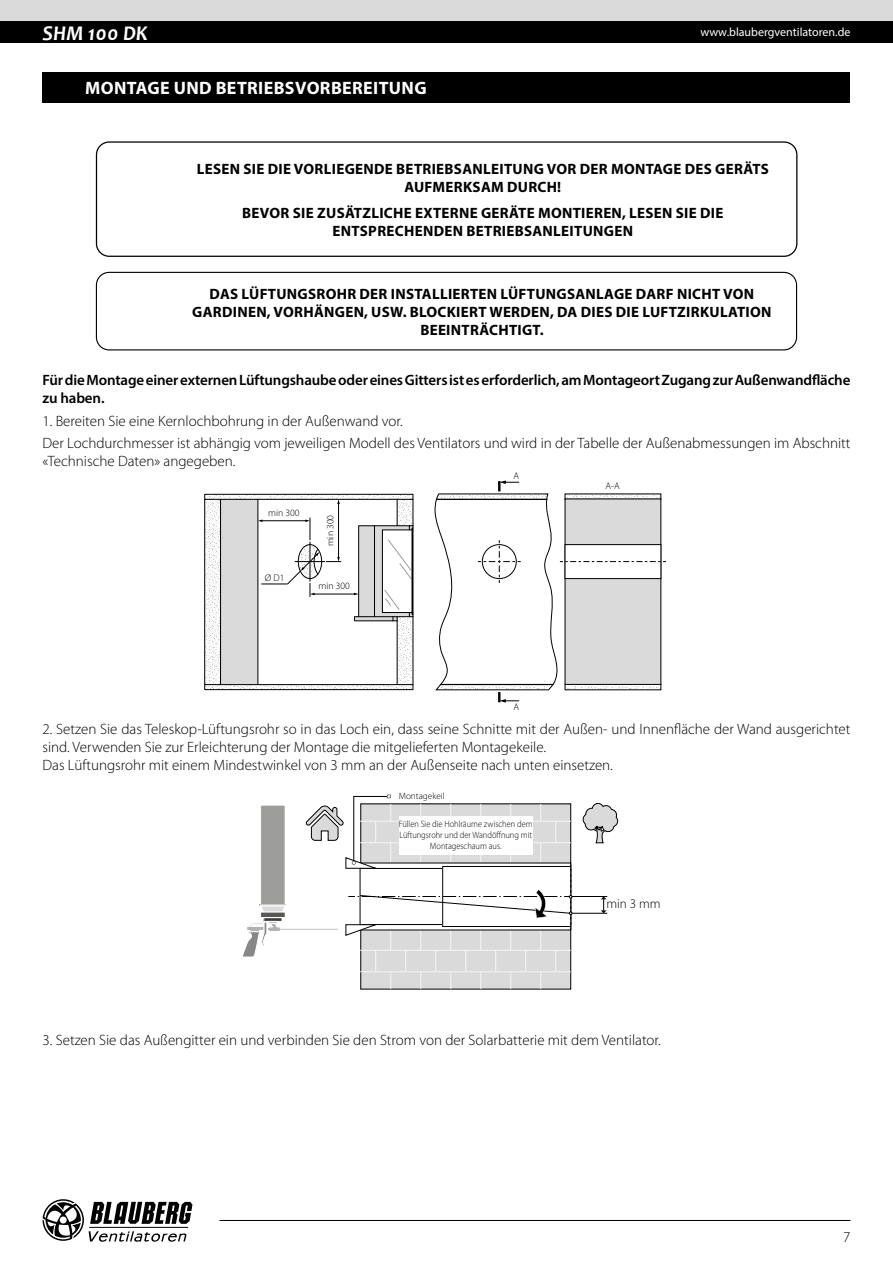
<style>
.page{position:relative;width:893px;height:1263px;background:#fff}
.page>*{position:absolute;margin:0;border:0;box-sizing:border-box;transform-origin:0 0}
.t1{font:italic 700 21px "Candara";color:#fff}
.t2{font:700 18px "Myriad Pro";letter-spacing:.02em;color:#fff}
.t3{font:300 15px/18px "Myriad Pro";color:#000}
.t4{font:700 15px/18px "Myriad Pro";letter-spacing:.02em;color:#000;text-align:center}
.t5{font:600 15px/18px "Myriad Pro";letter-spacing:-.01em;color:#000}
.t6{font:300 13.2px "Myriad Pro";color:#000}
.t7{font:12px "Myriad Pro";color:#fff}
.t8{font:300 9.75px "Myriad Pro";color:#000}
.t9{font:300 9.15px/11.1px "Myriad Pro";color:#000;text-align:center;scale:.91 1}
.t10{font:300 9.15px "Myriad Pro";color:#000}
</style>
<div class="page">
<div style="left:0;top:0;width:893px;height:21px;background:#dadada"></div>
<div style="left:0;top:21px;width:893px;height:22px;background:#000"></div>
<svg style="left:43px;top:1199px;width:149px;height:43px"></svg>
<hr style="left:219px;top:1220px;width:631px;height:1px;background:#000">
<div style="left:96px;top:141px;width:701px;height:116px;border:1px solid #000;border-radius:13px"></div>
<div style="left:96px;top:272px;width:701px;height:78px;border:1px solid #000;border-radius:13px"></div>
<svg style="left:435px;top:480px;width:231px;height:223px"></svg>
<svg style="left:204px;top:494px;width:210px;height:196px"></svg>
<svg style="left:583px;top:803px;width:35px;height:40px"></svg>
<hr style="left:572px;top:913px;width:35px;height:1px;background:#000">
<hr style="left:572px;top:896px;width:35px;height:1px;background:#000">
<svg style="left:601px;top:897px;width:5px;height:16px"></svg>
<svg style="left:243px;top:795px;width:329px;height:194px"></svg>
<div style="left:43px;top:72px;width:807px;height:31px;background:#000"></div>
<h1 class="t1" style="left:43px;top:20px;width:107px">SHM 100 DK</h1>
<p class="t7" style="left:700px;top:25px;width:152px">www.blaubergventilatoren.de</p>
<p class="t2" style="left:85px;top:76px;width:343px">MONTAGE UND BETRIEBSVORBEREITUNG</p>
<p class="t4" style="left:197px;top:159px;width:573px">LESEN SIE DIE VORLIEGENDE BETRIEBSANLEITUNG VOR DER MONTAGE DES GERÄTS<br>AUFMERKSAM DURCH!</p>
<p class="t4" style="left:242px;top:203px;width:483px">BEVOR SIE ZUSÄTZLICHE EXTERNE GERÄTE MONTIEREN, LESEN SIE DIE<br>ENTSPRECHENDEN BETRIEBSANLEITUNGEN</p>
<p class="t4" style="left:192px;top:284px;width:581px">DAS LÜFTUNGSROHR DER INSTALLIERTEN LÜFTUNGSANLAGE DARF NICHT VON<br>GARDINEN, VORHÄNGEN, USW. BLOCKIERT WERDEN, DA DIES DIE LUFTZIRKULATION<br>BEEINTRÄCHTIGT.</p>
<p class="t5" style="left:43px;top:371px;width:809px">Für die Montage einer externen Lüftungshaube oder eines Gitters ist es erforderlich, am Montageort Zugang zur Außenwandfläche zu haben.</p>
<p class="t3" style="left:43px;top:410px;width:809px;line-height:22.2px">1. Bereiten Sie eine Kernlochbohrung in der Außenwand vor.<br>Der Lochdurchmesser ist abhängig vom jeweiligen Modell des Ventilators und wird in der Tabelle der Außenabmessungen im Abschnitt</p>
<p class="t3" style="left:43px;top:452px;width:194px">«Technische Daten» angegeben.</p>
<p class="t8" style="left:268px;top:507px;width:33px">min 300</p>
<p class="t8" style="left:265px;top:572px;width:21px">Ø D1</p>
<p class="t8" style="left:325px;top:546px;width:33px;rotate:-90deg">min 300</p>
<p class="t8" style="left:319px;top:581px;width:33px">min 300</p>
<p class="t8" style="left:513px;top:471px;width:7px">A</p>
<p class="t8" style="left:513px;top:701px;width:7px">A</p>
<p class="t8" style="left:606px;top:480px;width:16px">A-A</p>
<p class="t3" style="left:43px;top:720px;width:809px">2. Setzen Sie das Teleskop-Lüftungsrohr so in das Loch ein, dass seine Schnitte mit der Außen- und Innenfläche der Wand ausgerichtet sind. Verwenden Sie zur Erleichterung der Montage die mitgelieferten Montagekeile.<br>Das Lüftungsrohr mit einem Mindestwinkel von 3 mm an der Außenseite nach unten einsetzen.</p>
<p class="t10" style="left:399px;top:791px;width:47px">Montagekeil</p>
<p class="t9" style="left:399px;top:819px;width:149px">Füllen Sie die Hohlräume zwischen dem<br>Lüftungsrohr und der Wandöffnung mit<br>Montageschaum aus.</p>
<p class="t6" style="left:606px;top:896px;width:56px">min 3 mm</p>
<p class="t3" style="left:43px;top:1031px;width:620px">3. Setzen Sie das Außengitter ein und verbinden Sie den Strom von der Solarbatterie mit dem Ventilator.</p>
<p class="t3" style="left:843px;top:1228px;width:9px">7</p>
</div>
